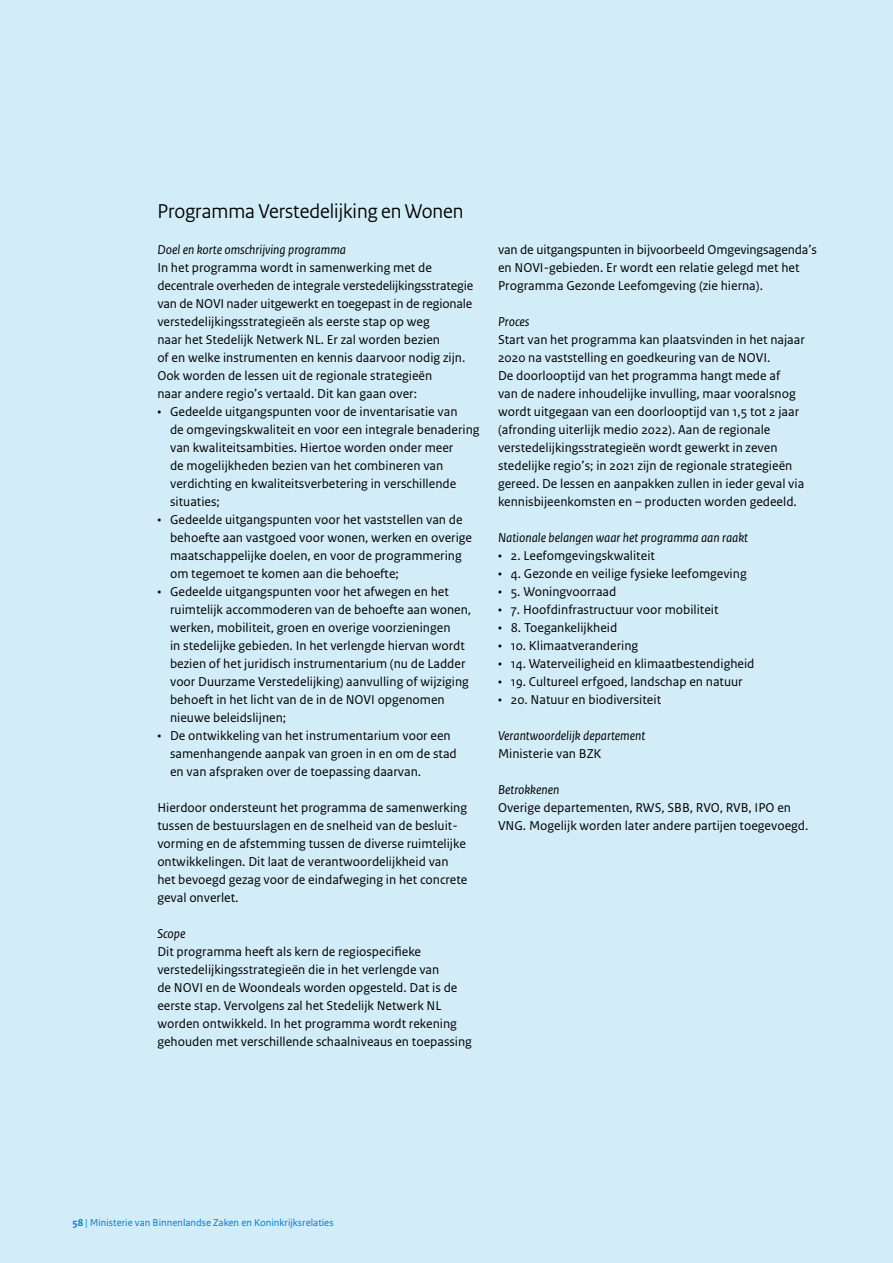
<style>
.page{position:relative;width:893px;height:1263px;background:#d2ecf8}
.page>*{position:absolute;margin:0;border:0;box-sizing:border-box;transform-origin:0 0}
._21_RO_Kader_Kop_Zwa{font:21px "Rijksoverheid Sans Heading";color:#000}
._24_RO_Kader_Broodte{font:13.5px/18px "Rijksoverheid Sans Text";color:#000}
._26_RO_Kader_Opsommi{font:13.5px/18px "Rijksoverheid Sans Text";color:#000}
._23_RO_Kader_Subkop{font:italic 13.5px "Rijksoverheid Sans Text";color:#000}
.t1{font:10.5px "Rijksoverheid Sans Text";color:#007ccb}
.s1{font-weight:700}
</style>
<div class="page">
<p class="_21_RO_Kader_Kop_Zwa" style="left:157px;top:199px;width:308px">Programma Verstedelijking en Wonen</p>
<p class="_23_RO_Kader_Subkop" style="left:157px;top:242px;width:190px">Doel en korte omschrijving programma</p>
<p class="_24_RO_Kader_Broodte" style="left:157px;top:259px;width:318px">In het programma wordt in samenwerking met de decentrale overheden de integrale verstedelijkingsstrategie van de NOVI nader uitgewerkt en toegepast in de regionale verstedelijkingsstrategieën als eerste stap op weg<br>naar het Stedelijk Netwerk NL. Er zal worden bezien<br>of en welke instrumenten en kennis daarvoor nodig zijn.<br>Ook worden de lessen uit de regionale strategieën<br>naar andere regio’s vertaald. Dit kan gaan over:</p>
<p class="_26_RO_Kader_Opsommi" style="left:170px;top:403px;width:311px;text-indent:-13px">• Gedeelde uitgangspunten voor de inventarisatie van<br>de omgevingskwaliteit en voor een integrale benadering van kwaliteitsambities. Hiertoe worden onder meer<br>de mogelijkheden bezien van het combineren van verdichting en kwaliteitsverbetering in verschillende situaties;</p>
<p class="_26_RO_Kader_Opsommi" style="left:170px;top:511px;width:304px;text-indent:-13px">• Gedeelde uitgangspunten voor het vaststellen van de behoefte aan vastgoed voor wonen, werken en overige maatschappelijke doelen, en voor de programmering om tegemoet te komen aan die behoefte;</p>
<p class="_26_RO_Kader_Opsommi" style="left:170px;top:583px;width:303px;text-indent:-13px">• Gedeelde uitgangspunten voor het afwegen en het ruimtelijk accommoderen van de behoefte aan wonen, werken, mobiliteit, groen en overige voorzieningen<br>in stedelijke gebieden. In het verlengde hiervan wordt bezien of het juridisch instrumentarium (nu de Ladder voor Duurzame Verstedelijking) aanvulling of wijziging behoeft in het licht van de in de NOVI opgenomen nieuwe beleidslijnen;</p>
<p class="_26_RO_Kader_Opsommi" style="left:170px;top:727px;width:288px;text-indent:-13px">• De ontwikkeling van het instrumentarium voor een samenhangende aanpak van groen in en om de stad en van afspraken over de toepassing daarvan.</p>
<p class="_24_RO_Kader_Broodte" style="left:157px;top:799px;width:312px">Hierdoor ondersteunt het programma de samenwerking tussen de bestuurslagen en de snelheid van de besluit&shy;vorming en de afstemming tussen de diverse ruimtelijke ontwikkelingen. Dit laat de verantwoordelijkheid van het bevoegd gezag voor de eindafweging in het concrete geval onverlet.</p>
<p class="_23_RO_Kader_Subkop" style="left:157px;top:926px;width:30px">Scope</p>
<p class="_24_RO_Kader_Broodte" style="left:157px;top:943px;width:316px">Dit programma heeft als kern de regiospecifieke verstedelijkingsstrategieën die in het verlengde van<br>de NOVI en de Woondeals worden opgesteld. Dat is de eerste stap. Vervolgens zal het Stedelijk Netwerk NL worden ontwikkeld. In het programma wordt rekening gehouden met verschillende schaalniveaus en toepassing</p>
<p class="_24_RO_Kader_Broodte" style="left:498px;top:241px;width:320px">van de uitgangspunten in bijvoorbeeld Omgevingsagenda’s en NOVI-gebieden. Er wordt een relatie gelegd met het<br>Programma Gezonde Leefomgeving (zie hierna).</p>
<p class="_23_RO_Kader_Subkop" style="left:498px;top:314px;width:33px">Proces</p>
<p class="_24_RO_Kader_Broodte" style="left:498px;top:331px;width:308px">Start van het programma kan plaatsvinden in het najaar 2020 na vaststelling en goedkeuring van de NOVI.<br>De doorlooptijd van het programma hangt mede af<br>van de nadere inhoudelijke invulling, maar vooralsnog wordt uitgegaan van een doorlooptijd van 1,5 tot 2 jaar (afronding uiterlijk medio 2022). Aan de regionale verstedelijkingsstrategieën wordt gewerkt in zeven stedelijke regio’s; in 2021 zijn de regionale strategieën gereed. De lessen en aanpakken zullen in ieder geval via kennisbijeenkomsten en – producten worden gedeeld.</p>
<p class="_23_RO_Kader_Subkop" style="left:498px;top:530px;width:252px">Nationale belangen waar het programma aan raakt</p>
<p class="_26_RO_Kader_Opsommi" style="left:498px;top:547px;width:158px">• 2. Leefomgevingskwaliteit</p>
<p class="_26_RO_Kader_Opsommi" style="left:498px;top:565px;width:250px">• 4. Gezonde en veilige fysieke leefomgeving</p>
<p class="_26_RO_Kader_Opsommi" style="left:498px;top:583px;width:120px">• 5. Woningvoorraad</p>
<p class="_26_RO_Kader_Opsommi" style="left:498px;top:601px;width:222px">• 7. Hoofdinfrastructuur voor mobiliteit</p>
<p class="_26_RO_Kader_Opsommi" style="left:498px;top:619px;width:121px">• 8. Toegankelijkheid</p>
<p class="_26_RO_Kader_Opsommi" style="left:498px;top:637px;width:142px">• 10. Klimaatverandering</p>
<p class="_24_RO_Kader_Broodte" style="left:498px;top:655px;width:258px">• 14. Waterveiligheid en klimaatbestendigheid</p>
<p class="_24_RO_Kader_Broodte" style="left:498px;top:673px;width:246px">• 19. Cultureel erfgoed, landschap en natuur</p>
<p class="_24_RO_Kader_Broodte" style="left:498px;top:691px;width:165px">• 20. Natuur en biodiversiteit</p>
<p class="_23_RO_Kader_Subkop" style="left:498px;top:728px;width:149px">Verantwoordelijk departement</p>
<p class="_24_RO_Kader_Broodte" style="left:498px;top:745px;width:105px">Ministerie van BZK</p>
<p class="_23_RO_Kader_Subkop" style="left:498px;top:782px;width:63px">Betrokkenen</p>
<p class="_24_RO_Kader_Broodte" style="left:498px;top:799px;width:312px">Overige departementen, RWS, SBB, RVO, RVB, IPO en<br>VNG. Mogelijk worden later andere partijen toegevoegd.</p>
<p class="t1" style="left:72px;top:1216px;width:263px"><span class="s1">58</span> | Ministerie van Binnenlandse Zaken en Koninkrijksrelaties</p>
</div>
